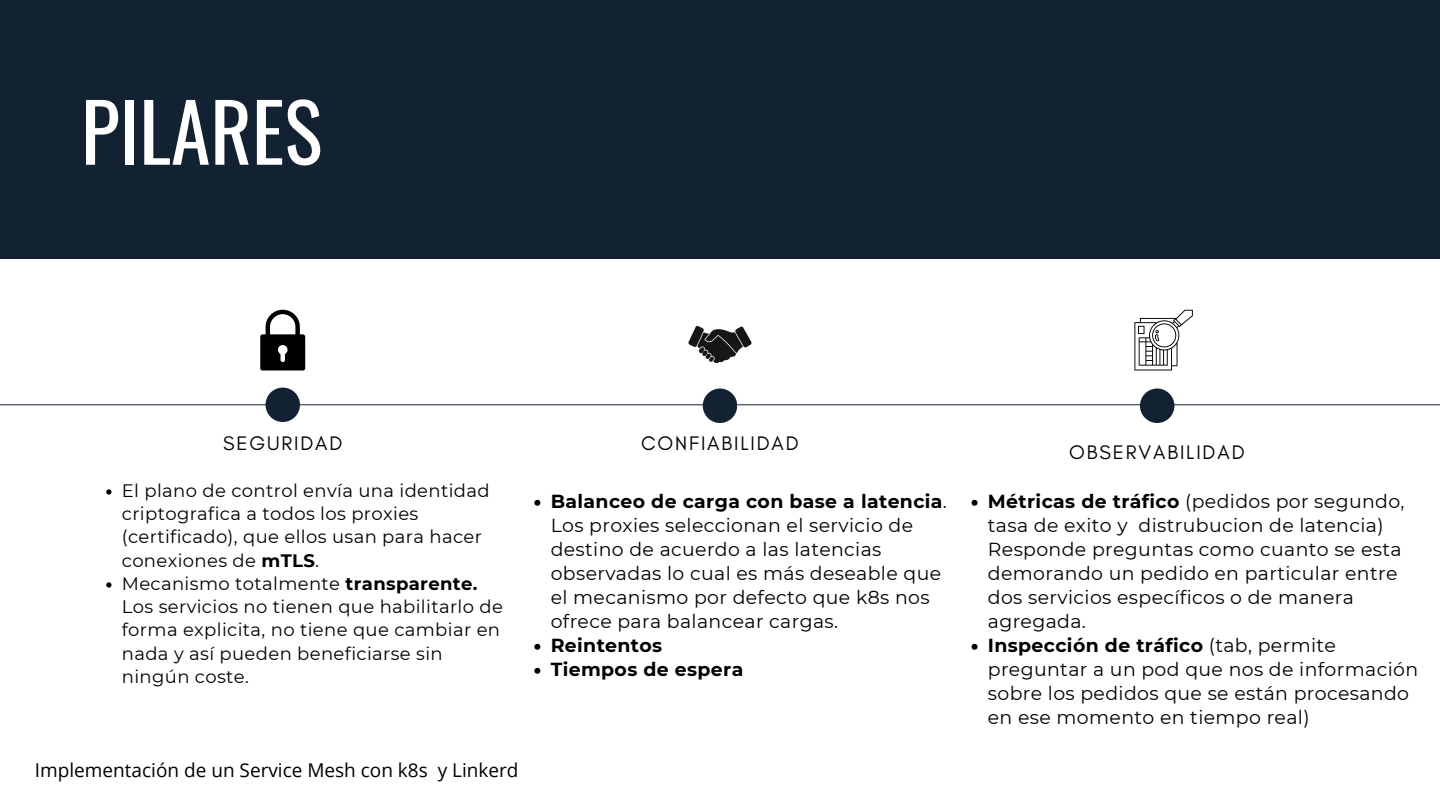
<style>
.page{position:relative;width:1440px;height:810px;background:#fff}
.page>*{position:absolute;margin:0;border:0;box-sizing:border-box;transform-origin:0 0}
.t1{font:80px "Oswald";color:#fff}
.t2{font:20px "Glacial Indifference";letter-spacing:.095em;color:#000}
.t3{font:19px "Open Sans";color:#000}
.t4{font:18.9px/24px "Montserrat";letter-spacing:.02em;color:#000}
.t5{font:700 18.9px "Montserrat";letter-spacing:.02em;color:#000}
.t6{font:18px/23.2px "Montserrat";letter-spacing:.02em;color:#000}
.s1{font-weight:700}
</style>
<div class="page">
<div style="left:0;top:0;width:1440px;height:258px;background:#132232"></div>
<hr style="left:0;top:404px;width:1440px;height:1px;background:#132232">
<div style="left:266px;top:388px;width:34px;height:34px;background:#132232;border-radius:50%"></div>
<div style="left:703px;top:389px;width:34px;height:34px;background:#132232;border-radius:50%"></div>
<div style="left:1140px;top:389px;width:34px;height:34px;background:#132232;border-radius:50%"></div>
<img style="left:688px;top:325px;width:64px;height:39px">
<svg style="left:260px;top:310px;width:45px;height:60px"></svg>
<svg style="left:1134px;top:310px;width:59px;height:60px"></svg>
<svg style="left:106px;top:489px;width:5px;height:6px"></svg>
<svg style="left:106px;top:582px;width:5px;height:6px"></svg>
<svg style="left:534px;top:500px;width:6px;height:6px"></svg>
<svg style="left:534px;top:644px;width:6px;height:6px"></svg>
<svg style="left:534px;top:668px;width:6px;height:6px"></svg>
<svg style="left:972px;top:500px;width:6px;height:6px"></svg>
<svg style="left:972px;top:644px;width:6px;height:6px"></svg>
<p class="t1" style="left:81px;top:69px;width:243px">PILARES</p>
<p class="t2" style="left:223px;top:431px;width:121px">SEGURIDAD</p>
<p class="t2" style="left:641px;top:431px;width:159px">CONFIABILIDAD</p>
<p class="t6" style="left:122px;top:479px;width:369px">El plano de control envía una identidad criptografica a todos los proxies (certificado), que ellos usan para hacer conexiones de <span class="s1">mTLS</span>.</p>
<p class="t6" style="left:122px;top:572px;width:383px">Mecanismo totalmente <span class="s1">transparente.<br></span>Los servicios no tienen que habilitarlo de forma explicita, no tiene que cambiar en nada y así pueden beneficiarse sin ningún coste.</p>
<p class="t4" style="left:551px;top:489px;width:398px"><span class="s1">Balanceo de carga con base a latencia</span>.<br>Los proxies seleccionan el servicio de destino de acuerdo a las latencias observadas lo cual es más deseable que el mecanismo por defecto que k8s nos ofrece para balancear cargas.</p>
<p class="t5" style="left:551px;top:634px;width:113px">Reintentos</p>
<p class="t5" style="left:551px;top:658px;width:194px">Tiempos de espera</p>
<p class="t3" style="left:35px;top:757px;width:485px">Implementación de un Service Mesh con k8s y Linkerd</p>
<p class="t2" style="left:1069px;top:440px;width:177px">OBSERVABILIDAD</p>
<p class="t4" style="left:988px;top:489px;width:418px"><span class="s1">Métricas de tráfico</span> (pedidos por segundo, tasa de exito y distrubucion de latencia)<br>Responde preguntas como cuanto se esta demorando un pedido en particular entre dos servicios específicos o de manera agregada.</p>
<p class="t4" style="left:988px;top:633px;width:432px"><span class="s1">Inspección de tráfico</span> (tab, permite preguntar a un pod que nos de información sobre los pedidos que se están procesando en ese momento en tiempo real)</p>
</div>
